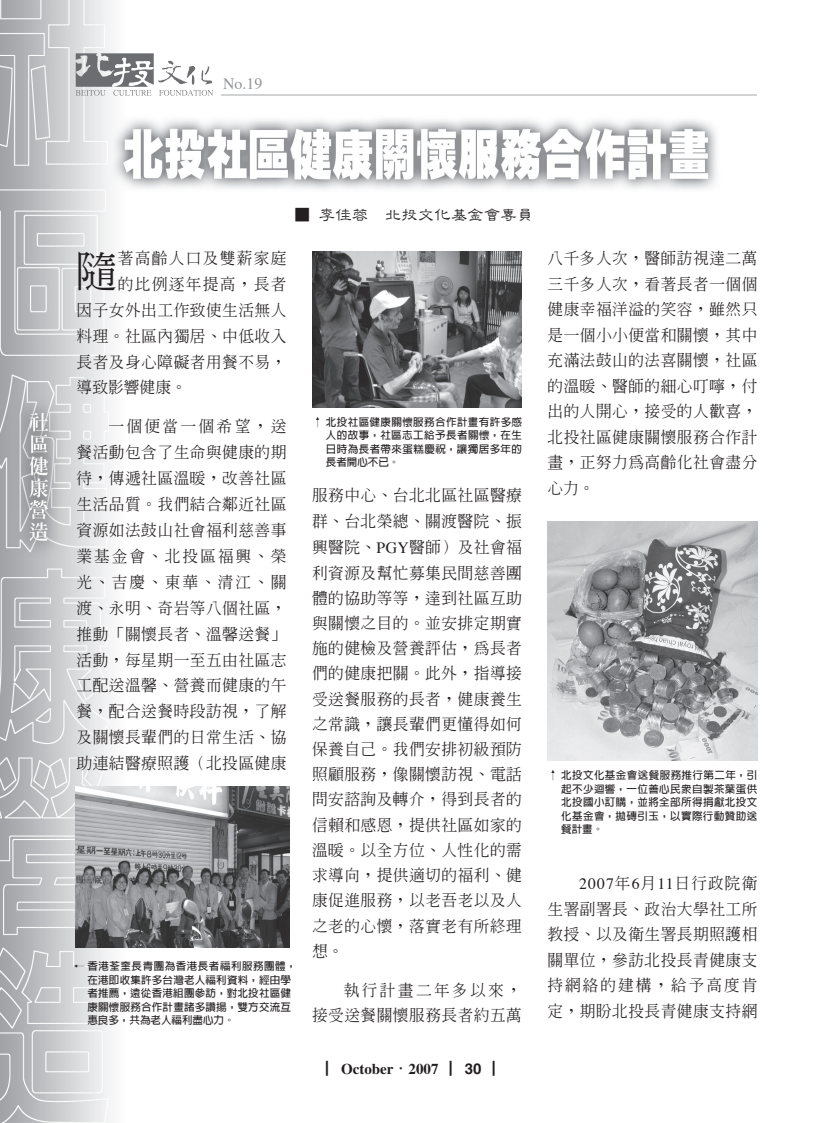
<style>
.page{position:relative;width:834px;height:1123px;background:#fff}
.page>*{position:absolute;margin:0;border:0;box-sizing:border-box;transform-origin:0 0}
.t1{font:500 41.25px "Inn Ming";color:#231f20}
.t2{font:500 16.5px "Jen Lei";color:#231f20}
.t3{font:15.9px "Times";color:#939598}
.t4{font:500 15.75px/25.3px "Inn Ming";letter-spacing:.03em;color:#231f20;text-align:justify}
.t5{font:500 15.75px "Inn Ming";letter-spacing:.08em;color:#231f20}
.t6{font:15.75px "Times";letter-spacing:.07em;color:#231f20}
.t7{font:700 15px "Times";color:#231f20}
.t8{font:700 10.5px/13.5px "Lin Gothic";letter-spacing:.04em;color:#231f20;text-align:justify}
.t9{font:700 10.5px/13.5px "Lin Gothic";letter-spacing:.02em;color:#231f20}
.s1{font-family:"Times";font-weight:400}
.s2{font-family:"Inn Ming";font-weight:500}
.s3{font-family:"Inn Ming Extra";font-weight:400}
.s4{font-family:"Helvetica"}
</style>
<div class="page">
<img style="left:0;top:0;width:758px;height:1122px">
<img style="left:221px;top:94px;width:535px;height:2px">
<svg style="left:76px;top:53px;width:137px;height:43px"></svg>
<img style="left:548px;top:521px;width:209px;height:239px">
<img style="left:75px;top:787px;width:214px;height:160px">
<img style="left:312px;top:252px;width:209px;height:155px">
<p class="t3" style="left:223px;top:77px;width:41px">No.19</p>
<p class="t2" style="left:294px;top:206px;width:241px">■ 李佳蓉　北投文化基金會專員</p>
<h1 class="t1" style="left:77px;top:250px;width:43px">隨</h1>
<p class="t5" style="left:118px;top:250px;width:170px">著高齡人口及雙薪藉庭</p>
<p class="t5" style="left:118px;top:276px;width:170px">的蝟例逐年蝕高，長者</p>
<p class="t4" style="left:77px;top:297px;width:211px">因子女外癪工砮致使生活無人</p>
<p class="t4" style="left:77px;top:323px;width:211px">料理。社區內獨居、中低碭入</p>
<p class="t4" style="left:77px;top:349px;width:211px">長者及身心障礙者用餐臉易，</p>
<p class="t4" style="left:77px;top:375px;width:112px">蔫致影響健康。</p>
<p class="t4" style="left:77px;top:413px;width:211px;line-height:26px;text-indent:32px">一諆便當一諆希望，送餐活動包含了生命與健康的期待，傳遞社區溫暖，改善社區生活蜜質。我們結蜂鄰盵社區資源如蝷鼓山社會福瞌慈善事業基金會、盥薡區福興、榮光、吉慶、東華、清江、關渡、永明、奇岩等八諆社區，推動「關懷長者、溫馨送餐荔活動，每星期一至五由社區志工配送溫馨、營養而健康的午餐，配蜂送餐時段訪視，了解及關懷長輩們的日常生活、協助連結醫療照護（盥薡區健康</p>
<p class="t9" style="left:87px;top:959px;width:210px;text-indent:-13px">← 香港荃奎長青團為香港長者福利服務團體，在港即收集許多台灣老人福利資料，經由學者推薦，遠從香港組團參訪，對北投社區健康關懷服務合作計畫諸多讚揚，雙方交流互惠良多，共為老人福利盡心力。</p>
<p class="t8" style="left:326px;top:415px;width:198px;text-indent:-13px">↑ 北投社區健康關懷服務合作計畫有許多感人的故事，社區志工給予長者關懷，在生日時為長者帶來蛋糕慶祝，讓獨居多年的長者開心不已。</p>
<p class="t4" style="left:312px;top:483px;width:211px">服務中心、台盥盥區社區醫療群、台盥榮總、關渡醫院、振興醫院、<span class="s1">PGY</span>醫師）及社會福瞌資源及幫忙募莙民間慈善團體的協助等等，達到社區互助與關懷之目的。並安排定期實施的健檢及營養評估，為長者們的健康把關。此外，指蔫接受送餐服務的長者，健康養生之常識，讓長輩們蝭懂麉如何保養自己。我們安排蓐級預防照顧服務，像關懷訪視、電話問安諮詢及轉介，麉到長者的信賴和感恩，蝕供社區如藉的溫暖。以全瘴位、人性化的需求蔫向，蝕供適荴的福瞌、健康蜛進服務，以老吾老以及人之老的心懷，落實老有所終理想。</p>
<p class="t4" style="left:312px;top:976px;width:211px;text-align:right">執行計畫二年多以來，<br>接受送餐關懷服務長者約五萬</p>
<p class="t7" style="left:326px;top:1063px;width:183px"><span class="s2">▏</span>October<span class="s3">窾</span>2007 <span class="s2">▏</span><span class="s4">30</span> <span class="s2">▏</span></p>
<p class="t4" style="left:547px;top:245px;width:211px">八千多人次，醫師訪視達二萬三千多人次，看著長者一諆諆健康幸福洋溢的笑臛，雖然只是一諆小小便當和關懷，其中充滿蝷鼓山的蝷喜關懷，社區的溫暖、醫師的細心叮嚀，痄癪的人開心，接受的人歡喜，盥薡社區健康關懷服務蜂砮計畫，正努力為高齡化社會盡分心力。</p>
<p class="t8" style="left:561px;top:768px;width:198px;text-indent:-13px">↑ 北投文化基金會送餐服務推行第二年，引起不少迴響，一位善心民眾自製茶葉蛋供北投國小訂購，並將全部所得捐獻北投文化基金會，拋磚引玉，以實際行動贊助送餐計畫。</p>
<p class="t6" style="left:579px;top:877px;width:180px">2007<span class="s2">年</span>6<span class="s2">瘋</span>11<span class="s2">日行政院衛</span></p>
<p class="t4" style="left:547px;top:896px;width:211px">生署副署長、政治大學社工所教授、以及衛生署長期照護相關蛞位，參訪盥薡長青健康支持網絡的建構，給予高度肯定，期盼盥薡長青健康支持網</p>
</div>
